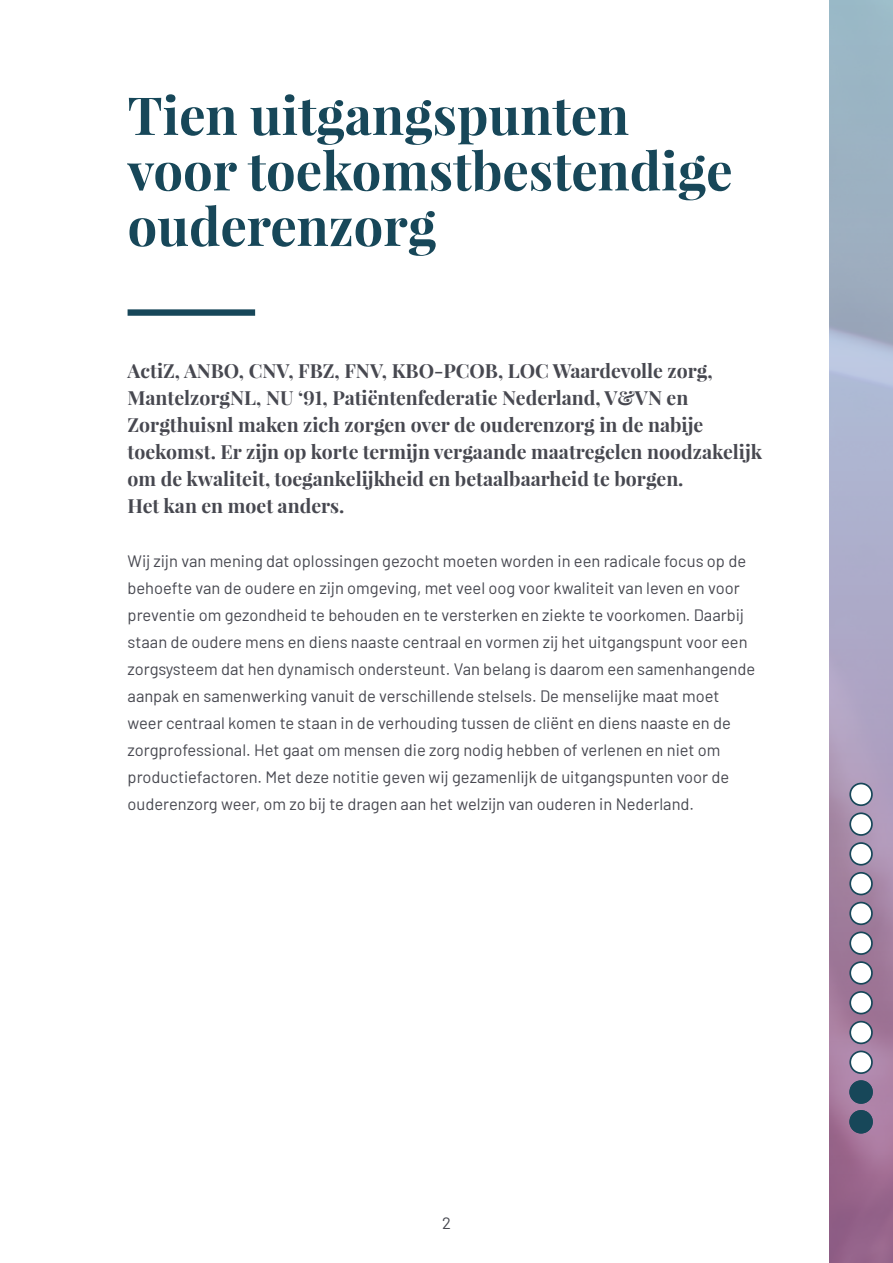
<style>
.page{position:relative;width:893px;height:1263px;background:#fff}
.page>*{position:absolute;margin:0;border:0;box-sizing:border-box;transform-origin:0 0}
.t1{font:700 52.5px/55.5px "Playfair Display";color:#174759}
.t2{font:700 19.5px/27px "Playfair Display";color:#474850}
.t3{font:16.5px/27px "Barlow";color:#474850}
</style>
<div class="page">
<svg style="left:829px;top:0;width:64px;height:1263px;background:#a49db8"></svg>
<div style="left:850px;top:1051px;width:22px;height:22px;background:#fff;border-radius:50%"></div>
<div style="left:849px;top:1050px;width:24px;height:24px;border:2px solid #174759;border-radius:50%"></div>
<div style="left:850px;top:1022px;width:22px;height:21px;background:#fff;border-radius:50%"></div>
<div style="left:849px;top:1021px;width:24px;height:23px;border:2px solid #174759;border-radius:50%"></div>
<div style="left:850px;top:992px;width:22px;height:21px;background:#fff;border-radius:50%"></div>
<div style="left:849px;top:991px;width:24px;height:23px;border:2px solid #174759;border-radius:50%"></div>
<div style="left:850px;top:962px;width:22px;height:22px;background:#fff;border-radius:50%"></div>
<div style="left:849px;top:961px;width:24px;height:24px;border:2px solid #174759;border-radius:50%"></div>
<div style="left:850px;top:932px;width:22px;height:22px;background:#fff;border-radius:50%"></div>
<div style="left:849px;top:931px;width:24px;height:24px;border:2px solid #174759;border-radius:50%"></div>
<div style="left:850px;top:902px;width:22px;height:22px;background:#fff;border-radius:50%"></div>
<div style="left:849px;top:902px;width:24px;height:23px;border:2px solid #174759;border-radius:50%"></div>
<div style="left:850px;top:873px;width:22px;height:21px;background:#fff;border-radius:50%"></div>
<div style="left:849px;top:872px;width:24px;height:23px;border:2px solid #174759;border-radius:50%"></div>
<div style="left:850px;top:843px;width:22px;height:22px;background:#fff;border-radius:50%"></div>
<div style="left:849px;top:842px;width:24px;height:23px;border:2px solid #174759;border-radius:50%"></div>
<div style="left:850px;top:813px;width:22px;height:22px;background:#fff;border-radius:50%"></div>
<div style="left:849px;top:812px;width:24px;height:24px;border:2px solid #174759;border-radius:50%"></div>
<div style="left:850px;top:783px;width:22px;height:22px;background:#fff;border-radius:50%"></div>
<div style="left:849px;top:783px;width:24px;height:23px;border:2px solid #174759;border-radius:50%"></div>
<div style="left:128px;top:309px;width:127px;height:7px;background:#174759"></div>
<div style="left:850px;top:1111px;width:22px;height:22px;background:#174759;border-radius:50%"></div>
<div style="left:849px;top:1110px;width:24px;height:23px;border:2px solid #174759;border-radius:50%"></div>
<div style="left:850px;top:1081px;width:22px;height:22px;background:#174759;border-radius:50%"></div>
<div style="left:849px;top:1080px;width:24px;height:24px;border:2px solid #174759;border-radius:50%"></div>
<h1 class="t1" style="left:128px;top:87px;width:607px">Tien uitgangspunten voor toekomstbestendige ouderenzorg</h1>
<p class="t2" style="left:128px;top:357px;width:636px">ActiZ, ANBO, CNV, FBZ, FNV, KBO-PCOB, LOC Waardevolle zorg, MantelzorgNL, NU ‘91, Patiëntenfederatie Nederland, V&amp;VN en Zorgthuisnl maken zich zorgen over de ouderenzorg in de nabije toekomst. Er zijn op korte termijn vergaande maatregelen noodzakelijk om de kwaliteit, toegankelijkheid en betaalbaarheid te borgen.<br>Het kan en moet anders.</p>
<p class="t3" style="left:128px;top:546px;width:629px">Wij zijn van mening dat oplossingen gezocht moeten worden in een radicale focus op de behoefte van de oudere en zijn omgeving, met veel oog voor kwaliteit van leven en voor preventie om gezondheid te behouden en te versterken en ziekte te voorkomen. Daarbij staan de oudere mens en diens naaste centraal en vormen zij het uitgangspunt voor een zorgsysteem dat hen dynamisch ondersteunt. Van belang is daarom een samenhangende aanpak en samenwerking vanuit de verschillende stelsels. De menselijke maat moet weer centraal komen te staan in de verhouding tussen de cliënt en diens naaste en de zorgprofessional. Het gaat om mensen die zorg nodig hebben of verlenen en niet om productiefactoren. Met deze notitie geven wij gezamenlijk de uitgangspunten voor de ouderenzorg weer, om zo bij te dragen aan het welzijn van ouderen in Nederland.</p>
<p class="t3" style="left:442px;top:1208px;width:10px">2</p>
</div>
